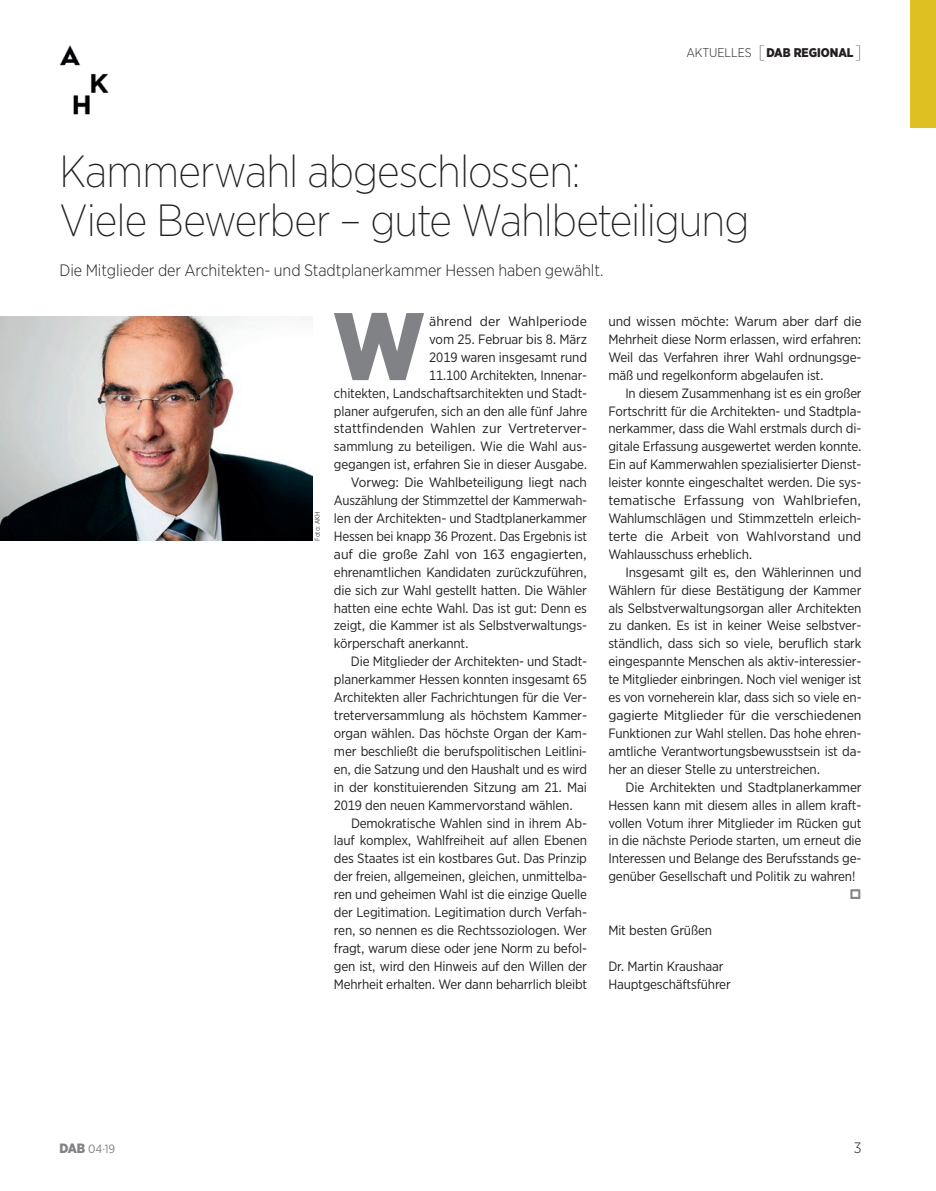
<style>
.page{position:relative;width:936px;height:1191px;background:#fff}
.page>*{position:absolute;margin:0;border:0;box-sizing:border-box;transform-origin:0 0}
.t1{font:900 95.25px "Gotham Narrow";color:#808285}
.t2{font:200 45px/49.5px "Gotham Narrow";letter-spacing:-.02em;color:#231f20}
.t3{font:300 16.5px "Gotham Narrow";letter-spacing:-.005em;color:#231f20}
.t4{font:300 15px "Gotham Narrow";color:#231f20}
.t5{font:13.5px/17.9px "Gotham Narrow";letter-spacing:-.015em;color:#231f20;text-align:justify}
.t6{font:13.5px "Gotham Narrow";letter-spacing:.005em;color:#231f20;scale:1.05 1}
.t7{font:13.5px "Gotham Narrow";letter-spacing:-.015em;color:#231f20;scale:1.05 1}
.t8{font:13.5px "Gotham Narrow";letter-spacing:.01em;color:#231f20;scale:1.05 1}
.t9{font:900 12.6px "Gotham Narrow";color:#231f20}
.t10{font:12px "Gotham Narrow";color:#808285}
.t11{font:300 7.5px "Corporate S";color:#231f20}
.s1{font-weight:300}
.s2{font-weight:100;font-size:18px}
.s3{font-weight:900;font-size:13.5px}
</style>
<div class="page">
<img style="left:0;top:316px;width:313px;height:225px">
<div style="left:910px;top:0;width:25px;height:128px;background:#dec023"></div>
<img style="left:60px;top:45px;width:49px;height:70px">
<p class="t9" style="left:686px;top:44px;width:176px"><span class="s1">Aktuelles</span> <span class="s2">[</span>DAB REGIONAL<span class="s2">]</span></p>
<h2 class="t2" style="left:60px;top:145px;width:691px">Kammerwahl abgeschlossen:<br>Viele Bewerber – gute Wahlbeteiligung</h2>
<p class="t3" style="left:60px;top:259px;width:545px">Die Mitglieder der Architekten- und Stadtplanerkammer Hessen haben gewählt.</p>
<p class="t11" style="left:313px;top:541px;width:31px;rotate:-90deg">Foto: AKH</p>
<h1 class="t1" style="left:333px;top:283px;width:94px">W</h1>
<p class="t8" style="left:429px;top:313px;width:152px">ährend der Wahlperiode</p>
<p class="t5" style="left:429px;top:330px;width:159px">vom 25. Februar bis 8. März</p>
<p class="t5" style="left:429px;top:348px;width:159px">2019 waren insgesamt rund</p>
<p class="t5" style="left:429px;top:366px;width:159px">11.100 Architekten, Innenar-</p>
<p class="t5" style="left:334px;top:384px;width:254px">chitekten, Landschaftsarchitekten und Stadt-</p>
<p class="t5" style="left:334px;top:401px;width:255px">planer aufgerufen, sich an den alle fünf Jahre</p>
<p class="t6" style="left:334px;top:420px;width:242px">stattfindenden Wahlen zur Vertreterver-</p>
<p class="t5" style="left:334px;top:437px;width:254px">sammlung zu beteiligen. Wie die Wahl aus-</p>
<p class="t5" style="left:334px;top:455px;width:255px">gegangen ist, erfahren Sie in dieser Ausgabe.</p>
<p class="t5" style="left:351px;top:473px;width:237px">Vorweg: Die Wahlbeteiligung liegt nach</p>
<p class="t5" style="left:334px;top:491px;width:254px">Auszählung der Stimmzettel der Kammerwah-</p>
<p class="t5" style="left:334px;top:509px;width:254px">len der Architekten- und Stadtplanerkammer</p>
<p class="t5" style="left:334px;top:527px;width:255px">Hessen bei knapp 36 Prozent. Das Ergebnis ist</p>
<p class="t7" style="left:334px;top:546px;width:242px">auf die große Zahl von 163 engagierten,</p>
<p class="t5" style="left:334px;top:563px;width:254px">ehrenamtlichen Kandidaten zurückzuführen,</p>
<p class="t5" style="left:334px;top:581px;width:254px">die sich zur Wahl gestellt hatten. Die Wähler</p>
<p class="t5" style="left:334px;top:598px;width:254px">hatten eine echte Wahl. Das ist gut: Denn es</p>
<p class="t5" style="left:334px;top:616px;width:254px">zeigt, die Kammer ist als Selbstverwaltungs-</p>
<p class="t5" style="left:334px;top:634px;width:136px">körperschaft anerkannt.</p>
<p class="t5" style="left:351px;top:652px;width:237px">Die Mitglieder der Architekten- und Stadt-</p>
<p class="t5" style="left:334px;top:670px;width:254px">planerkammer Hessen konnten insgesamt 65</p>
<p class="t5" style="left:334px;top:688px;width:254px">Architekten aller Fachrichtungen für die Ver-</p>
<p class="t5" style="left:334px;top:706px;width:253px">treterversammlung als höchstem Kammer-</p>
<p class="t5" style="left:334px;top:724px;width:254px">organ wählen. Das höchste Organ der Kam-</p>
<p class="t5" style="left:334px;top:742px;width:254px">mer beschließt die berufspolitischen Leitlini-</p>
<p class="t5" style="left:334px;top:760px;width:254px">en, die Satzung und den Haushalt und es wird</p>
<p class="t5" style="left:334px;top:777px;width:254px">in der konstituierenden Sitzung am 21. Mai</p>
<p class="t5" style="left:334px;top:795px;width:240px">2019 den neuen Kammervorstand wählen.</p>
<p class="t5" style="left:351px;top:813px;width:237px">Demokratische Wahlen sind in ihrem Ab-</p>
<p class="t5" style="left:334px;top:831px;width:254px">lauf komplex, Wahlfreiheit auf allen Ebenen</p>
<p class="t5" style="left:334px;top:849px;width:254px">des Staates ist ein kostbares Gut. Das Prinzip</p>
<p class="t5" style="left:334px;top:867px;width:254px">der freien, allgemeinen, gleichen, unmittelba-</p>
<p class="t5" style="left:334px;top:885px;width:255px">ren und geheimen Wahl ist die einzige Quelle</p>
<p class="t5" style="left:334px;top:903px;width:254px">der Legitimation. Legitimation durch Verfah-</p>
<p class="t5" style="left:334px;top:921px;width:254px">ren, so nennen es die Rechtssoziologen. Wer</p>
<p class="t5" style="left:334px;top:939px;width:254px">fragt, warum diese oder jene Norm zu befol-</p>
<p class="t5" style="left:334px;top:956px;width:254px">gen ist, wird den Hinweis auf den Willen der</p>
<p class="t5" style="left:334px;top:974px;width:255px">Mehrheit erhalten. Wer dann beharrlich bleibt</p>
<p class="t5" style="left:608px;top:312px;width:255px">und wissen möchte: Warum aber darf die Mehrheit diese Norm erlassen, wird erfahren:<br>Weil das Verfahren ihrer Wahl ordnungsge&shy;mäß und regelkonform abgelaufen ist.</p>
<p class="t5" style="left:608px;top:384px;width:255px;text-indent:17px">In diesem Zusammenhang ist es ein großer Fortschritt für die Architekten- und Stadtpla&shy;nerkammer, dass die Wahl erstmals durch di&shy;gitale Erfassung ausgewertet werden konnte.<br>Ein auf Kammerwahlen spezialisierter Dienst&shy;leister konnte eingeschaltet werden. Die sys&shy;tematische Erfassung von Wahlbriefen, Wahlumschlägen und Stimmzetteln erleich&shy;terte die Arbeit von Wahlvorstand und Wahlausschuss erheblich.</p>
<p class="t5" style="left:608px;top:563px;width:255px;text-indent:17px">Insgesamt gilt es, den Wählerinnen und Wählern für diese Bestätigung der Kammer als Selbstverwaltungsorgan aller Architekten zu danken. Es ist in keiner Weise selbstver&shy;ständlich, dass sich so viele, beruflich stark eingespannte Menschen als aktiv-interessier&shy;te Mitglieder einbringen. Noch viel weniger ist es von vorneherein klar, dass sich so viele en&shy;gagierte Mitglieder für die verschiedenen Funktionen zur Wahl stellen. Das hohe ehren&shy;amtliche Verantwortungsbewusstsein ist da&shy;her an dieser Stelle zu unterstreichen.</p>
<p class="t5" style="left:608px;top:777px;width:255px;text-indent:17px">Die Architekten und Stadtplanerkammer Hessen kann mit diesem alles in allem kraft&shy;vollen Votum ihrer Mitglieder im Rücken gut in die nächste Periode starten, um erneut die Interessen und Belange des Berufsstands ge&shy;genüber Gesellschaft und Politik zu wahren!</p>
<p class="t5" style="left:608px;top:921px;width:105px">Mit besten Grüßen</p>
<p class="t5" style="left:608px;top:956px;width:124px">Dr. Martin Kraushaar<br>Hauptgeschäftsführer</p>
<p class="t10" style="left:60px;top:1141px;width:57px"><span class="s3">DAB</span> 04·19</p>
<p class="t4" style="left:853px;top:1138px;width:9px">3</p>
</div>
